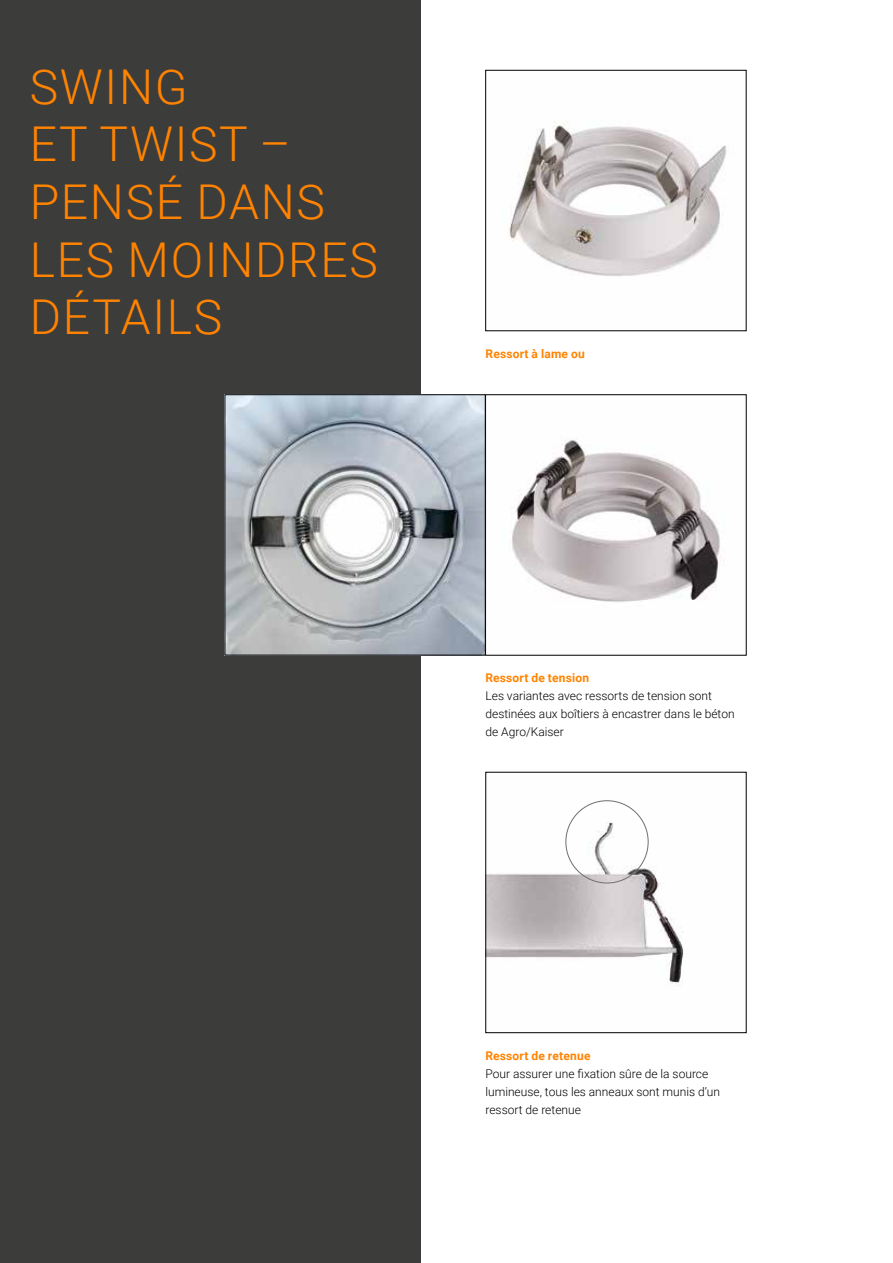
<style>
.page{position:relative;width:893px;height:1263px;background:#fff}
.page>*{position:absolute;margin:0;border:0;box-sizing:border-box;transform-origin:0 0}
.t1{font:300 48px/57.6px "Roboto";letter-spacing:.035em;color:#ff8300}
.t2{font:300 12px/18px "Roboto";color:#000}
.t3{font:700 12px "Roboto";letter-spacing:.015em;color:#ff8300}
</style>
<div class="page">
<div style="left:0;top:0;width:421px;height:1263px;background:#3c3c3b"></div>
<img style="left:509px;top:120px;width:218px;height:156px">
<img style="left:227px;top:397px;width:497px;height:256px">
<img style="left:488px;top:800px;width:196px;height:186px">
<div style="left:566px;top:800px;width:82px;height:83px;border:1px solid #706f6f;border-radius:50%"></div>
<h1 class="t1" style="left:30px;top:56px;width:350px">SWING<br>ET TWIST –<br>PENSÉ DANS<br>LES MOINDRES<br>DÉTAILS</h1>
<p class="t3" style="left:486px;top:345px;width:101px">Ressort à lame ou</p>
<p class="t3" style="left:485px;top:669px;width:105px">Ressort de tension</p>
<p class="t2" style="left:485px;top:686px;width:251px">Les variantes avec ressorts de tension sont destinées aux boîtiers à encastrer dans le béton de Agro/Kaiser</p>
<p class="t3" style="left:485px;top:1047px;width:107px">Ressort de retenue</p>
<p class="t2" style="left:485px;top:1064px;width:236px">Pour assurer une fixation sûre de la source lumineuse, tous les anneaux sont munis d’un ressort de retenue</p>
</div>
